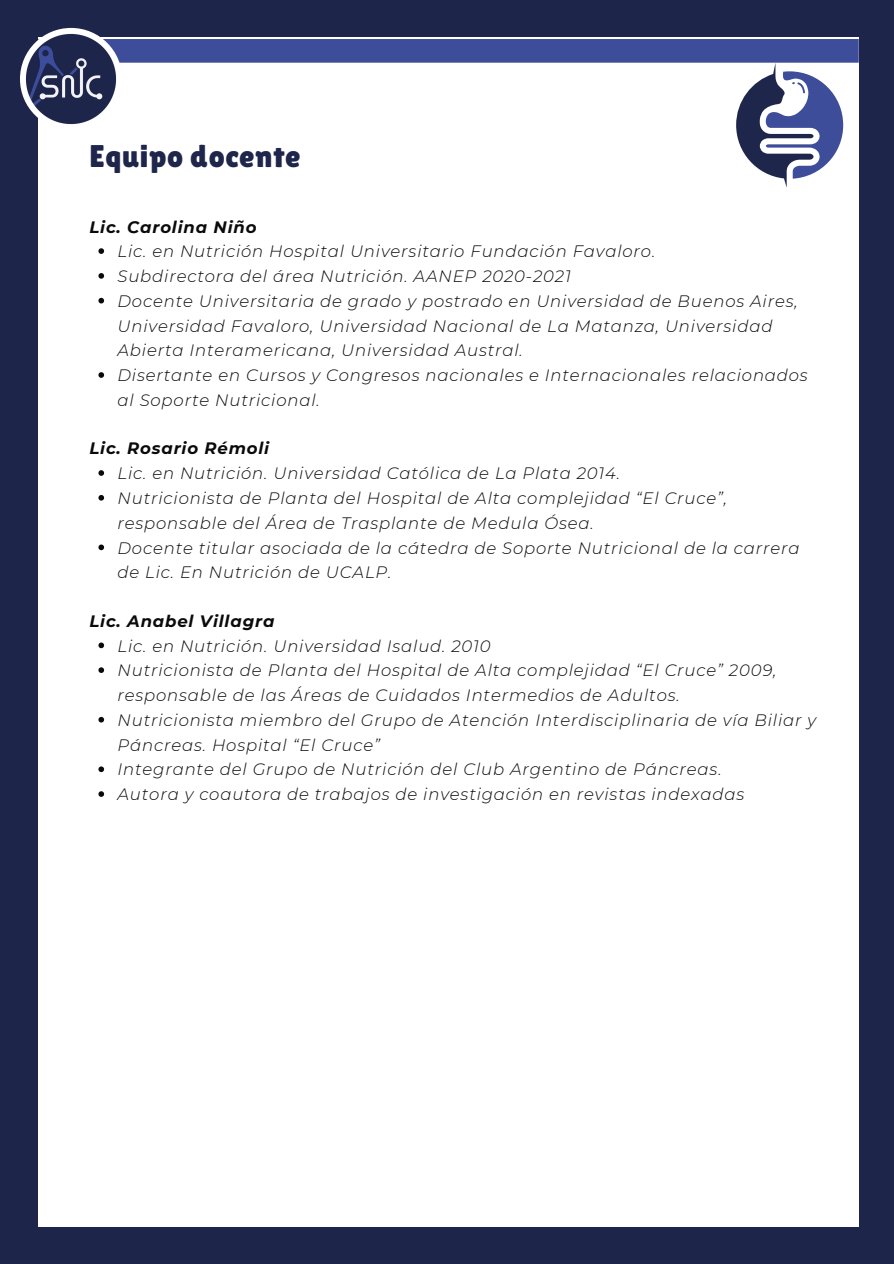
<style>
.page{position:relative;width:894px;height:1264px;background:#fff}
.page>*{position:absolute;margin:0;border:0;box-sizing:border-box;transform-origin:0 0}
.t1{font:31.35px "Lilita One";letter-spacing:.02em;color:#1e264b}
.t2{font:italic 300 16.5px/24.8px "Montserrat";letter-spacing:.05em;color:#0a0a0a}
.t3{font:italic 700 16.5px "Montserrat";letter-spacing:.05em;color:#0a0a0a}
</style>
<div class="page">
<div style="left:0;top:0;width:893px;height:1263px;background:#1d254a"></div>
<div style="left:38px;top:38px;width:820px;height:1189px;background:#fff"></div>
<div style="left:38px;top:39px;width:820px;height:24px;background:#3d4d9a"></div>
<img style="left:20px;top:28px;width:102px;height:102px;border-radius:50%">
<svg style="left:98px;top:248px;width:6px;height:6px"></svg>
<svg style="left:98px;top:273px;width:6px;height:6px"></svg>
<svg style="left:98px;top:298px;width:6px;height:5px"></svg>
<svg style="left:98px;top:372px;width:6px;height:6px"></svg>
<svg style="left:98px;top:470px;width:6px;height:6px"></svg>
<svg style="left:98px;top:495px;width:6px;height:5px"></svg>
<svg style="left:98px;top:544px;width:6px;height:6px"></svg>
<svg style="left:98px;top:642px;width:6px;height:6px"></svg>
<svg style="left:98px;top:667px;width:6px;height:6px"></svg>
<svg style="left:98px;top:717px;width:6px;height:5px"></svg>
<svg style="left:98px;top:766px;width:6px;height:6px"></svg>
<svg style="left:98px;top:791px;width:6px;height:5px"></svg>
<svg style="left:736px;top:63px;width:106px;height:125px"></svg>
<p class="t1" style="left:89px;top:138px;width:212px">Equipo docente</p>
<p class="t3" style="left:89px;top:216px;width:168px">Lic. Carolina Niño</p>
<p class="t2" style="left:117px;top:239px;width:539px">Lic. en Nutrición Hospital Universitario Fundación Favaloro.</p>
<p class="t2" style="left:117px;top:264px;width:454px">Subdirectora del área Nutrición. AANEP 2020-2021</p>
<p class="t2" style="left:117px;top:288px;width:681px">Docente Universitaria de grado y postrado en Universidad de Buenos Aires,<br>Universidad Favaloro, Universidad Nacional de La Matanza, Universidad<br>Abierta Interamericana, Universidad Austral.</p>
<p class="t2" style="left:117px;top:363px;width:691px">Disertante en Cursos y Congresos nacionales e Internacionales relacionados al Soporte Nutricional.</p>
<p class="t3" style="left:89px;top:438px;width:181px">Lic. Rosario Rémoli</p>
<p class="t2" style="left:117px;top:461px;width:504px">Lic. en Nutrición. Universidad Católica de La Plata 2014.</p>
<p class="t2" style="left:117px;top:485px;width:611px">Nutricionista de Planta del Hospital de Alta complejidad “El Cruce”, responsable del Área de Trasplante de Medula Ósea.</p>
<p class="t2" style="left:117px;top:535px;width:683px">Docente titular asociada de la cátedra de Soporte Nutricional de la carrera de Lic. En Nutrición de UCALP.</p>
<p class="t3" style="left:89px;top:611px;width:186px">Lic. Anabel Villagra</p>
<p class="t2" style="left:117px;top:633px;width:374px">Lic. en Nutrición. Universidad Isalud. 2010</p>
<p class="t2" style="left:117px;top:658px;width:660px">Nutricionista de Planta del Hospital de Alta complejidad “El Cruce” 2009, responsable de las Áreas de Cuidados Intermedios de Adultos.</p>
<p class="t2" style="left:117px;top:707px;width:700px">Nutricionista miembro del Grupo de Atención Interdisciplinaria de vía Biliar y<br>Páncreas. Hospital “El Cruce”</p>
<p class="t2" style="left:117px;top:757px;width:605px">Integrante del Grupo de Nutrición del Club Argentino de Páncreas.</p>
<p class="t2" style="left:117px;top:782px;width:628px">Autora y coautora de trabajos de investigación en revistas indexadas</p>
</div>
